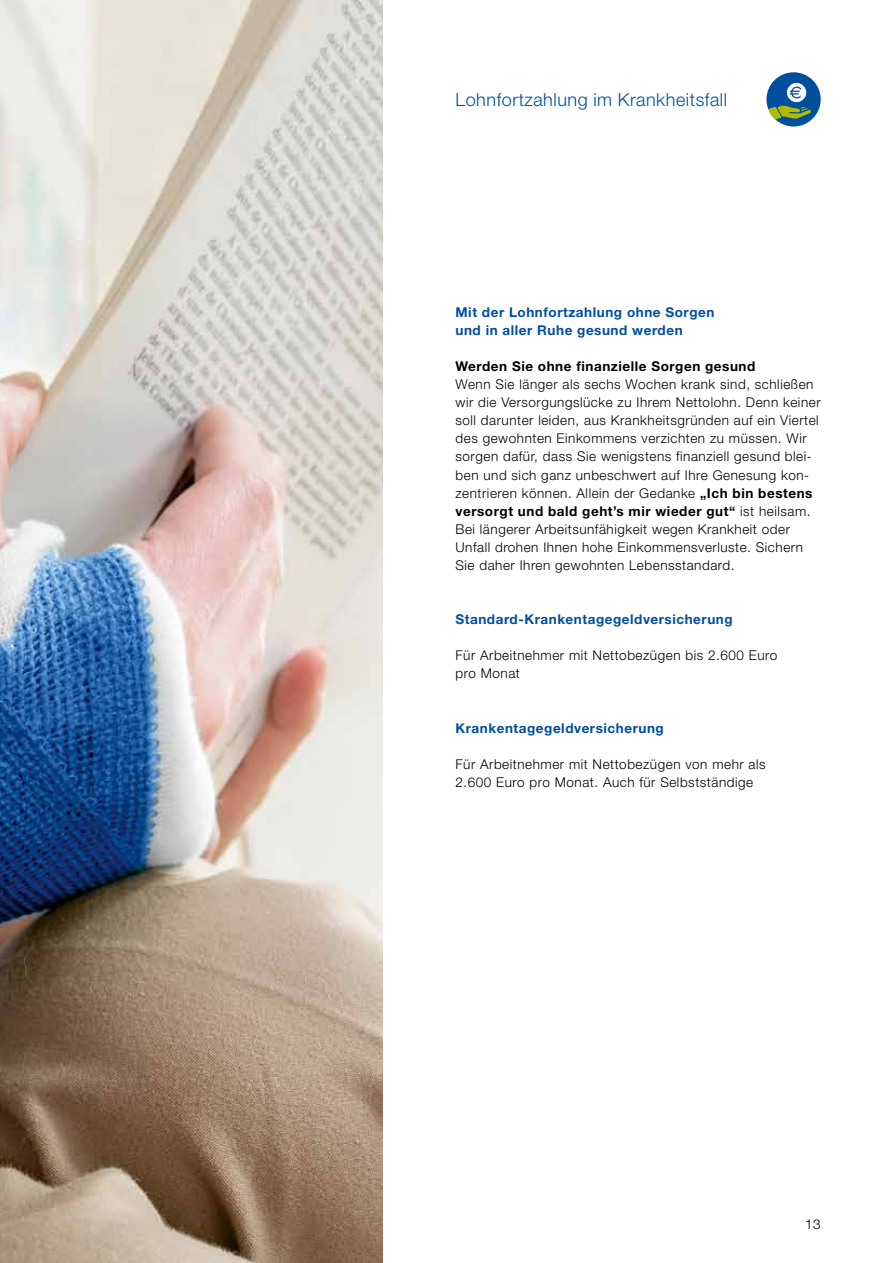
<style>
.page{position:relative;width:893px;height:1263px;background:#fff}
.page>*{position:absolute;margin:0;border:0;box-sizing:border-box;transform-origin:0 0}
.t1{font:300 18px "Helvetica Neue LT Pro";letter-spacing:.03em;color:#004e9e}
.t2{font:300 13.5px/18.1px "Helvetica Neue LT Pro";letter-spacing:.04em;color:#000}
.t3{font:700 13.5px/18.1px "Helvetica Neue LT Pro";letter-spacing:.04em;color:#004e9e}
.t4{font:700 13.5px "Helvetica Neue LT Pro";letter-spacing:.04em;color:#000}
.s1{font-weight:700}
</style>
<div class="page">
<img style="left:0;top:0;width:383px;height:1263px">
<div style="left:766px;top:72px;width:55px;height:54px;background:#004e9e;border-radius:50%"></div>
<svg style="left:766px;top:83px;width:45px;height:37px"></svg>
<h1 class="t1" style="left:455px;top:88px;width:273px">Lohnfortzahlung im Krankheitsfall</h1>
<p class="t3" style="left:455px;top:303px;width:260px">Mit der Lohnfortzahlung ohne Sorgen und in aller Ruhe gesund werden</p>
<p class="t4" style="left:455px;top:358px;width:301px">Werden Sie ohne finanzielle Sorgen gesund</p>
<p class="t2" style="left:455px;top:375px;width:367px">Wenn Sie länger als sechs Wochen krank sind, schließen wir die Versorgungslücke zu Ihrem Nettolohn. Denn keiner soll darunter leiden, aus Krankheitsgründen auf ein Viertel des gewohnten Einkommens verzichten zu müssen. Wir sorgen dafür, dass Sie wenigstens finanziell gesund blei&shy;ben und sich ganz unbeschwert auf Ihre Genesung kon&shy;zentrieren können. Allein der Gedanke <span class="s1">„Ich bin bestens versorgt und bald geht’s mir wieder gut“</span> ist heilsam.<br>Bei längerer Arbeitsunfähigkeit wegen Krankheit oder Unfall drohen Ihnen hohe Einkommensverluste. Sichern Sie daher Ihren gewohnten Lebensstandard.</p>
<p class="t3" style="left:455px;top:610px;width:279px">Standard-Krankentagegeldversicherung</p>
<p class="t2" style="left:455px;top:646px;width:323px">Für Arbeitnehmer mit Nettobezügen bis 2.600 Euro pro Monat</p>
<p class="t3" style="left:455px;top:718px;width:210px">Krankentagegeldversicherung</p>
<p class="t2" style="left:455px;top:755px;width:312px">Für Arbeitnehmer mit Nettobezügen von mehr als<br>2.600 Euro pro Monat. Auch für Selbstständige</p>
<p class="t2" style="left:805px;top:1215px;width:17px">13</p>
</div>
